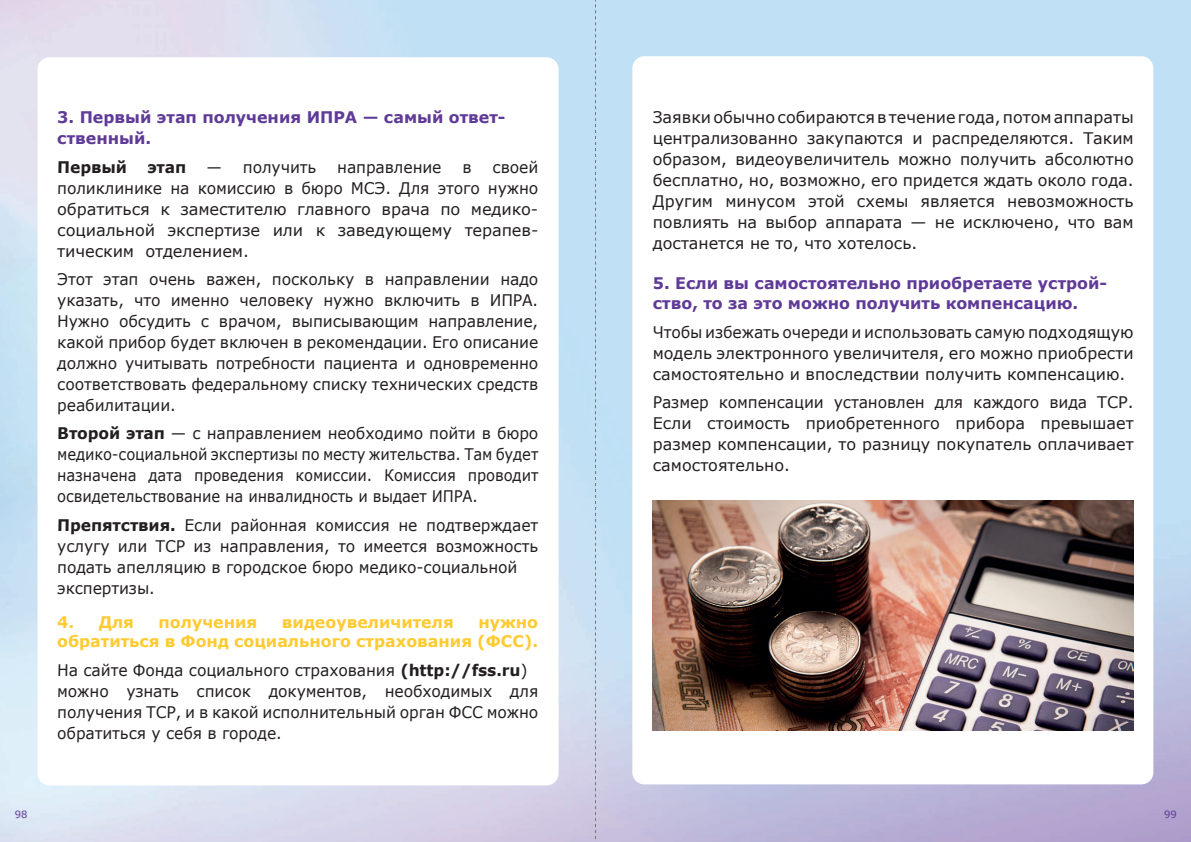
<style>
.page{position:relative;width:1191px;height:842px;background:#fff}
.page>*{position:absolute;margin:0;border:0;box-sizing:border-box;transform-origin:0 0}
.t1{font:16px/21px "Verdana";color:#231f20;text-align:justify;scale:.96 1}
.t2{font:16px/21px "Verdana";color:#231f20;text-align:justify}
.t3{font:700 16px/21px "Verdana";color:#5f3a97}
.t4{font:700 16px/19.2px "Verdana";color:#fecb33;text-align:right}
.t5{font:700 16px "Verdana";color:#231f20;scale:.96 1}
.t6{font:10px "Verdana";color:#5f3a97}
.s1{font-weight:700}
</style>
<div class="page">
<img style="left:0;top:0;width:1191px;height:842px">
<div style="left:38px;top:57px;width:520px;height:728px;background:#fff;border-radius:12px"></div>
<div style="left:632px;top:56px;width:521px;height:728px;background:#fff;border-radius:12px"></div>
<svg style="left:595px;top:0;width:1px;height:842px"></svg>
<img style="left:653px;top:500px;width:480px;height:230px">
<p class="t3" style="left:57px;top:106px;width:450px">3. Первый этап получения ИПРА — самый ответ&shy;ственный.</p>
<p class="t5" style="left:57px;top:156px;width:74px">Первый</p>
<p class="t5" style="left:147px;top:156px;width:42px">этап</p>
<p class="t1" style="left:207px;top:157px;width:116px">— получить</p>
<p class="t1" style="left:337px;top:157px;width:110px">направление</p>
<p class="t1" style="left:462px;top:157px;width:11px">в</p>
<p class="t1" style="left:57px;top:157px;width:503px;text-indent:435px">своей поликлинике на комиссию в бюро МСЭ. Для этого нужно обратиться к заместителю главного врача по медико&shy;социальной экспертизе или к заведующему терапев&shy;тическим отделением.</p>
<p class="t1" style="left:57px;top:269px;width:503px">Этот этап очень важен, поскольку в направлении надо указать, что именно человеку нужно включить в ИПРА.<br>Нужно обсудить с врачом, выписывающим направление, какой прибор будет включен в рекомендации. Его описание должно учитывать потребности пациента и одновременно соответствовать федеральному списку технических средств реабилитации.</p>
<p class="t1" style="left:57px;top:423px;width:503px"><span class="s1">Второй этап</span> — с направлением необходимо пойти в бюро медико-социальной экспертизы по месту жительства. Там будет назначена дата проведения комиссии. Комиссия проводит освидетельствование на инвалидность и выдает ИПРА.</p>
<p class="t1" style="left:57px;top:515px;width:503px;text-align:left"><span class="s1">Препятствия.</span> Если районная комиссия не подтверждает услугу или ТСР из направления, то имеется возможность подать апелляцию в городское бюро медико-социальной экспертизы.</p>
<p class="t4" style="left:57px;top:612px;width:78px">4. Для</p>
<p class="t4" style="left:159px;top:612px;width:100px">получения</p>
<p class="t4" style="left:282px;top:612px;width:173px">видеоувеличителя</p>
<p class="t4" style="left:57px;top:612px;width:482px">нужно<br>обратиться в Фонд социального страхования (ФСС).</p>
<p class="t1" style="left:57px;top:660px;width:503px;text-align:left">На сайте Фонда социального страхования <span class="s1">(http://fss.ru</span>) можно узнать список документов, необходимых для получения ТСР, и в какой исполнительный орган ФСС можно обратиться у себя в городе.</p>
<p class="t2" style="left:653px;top:107px;width:482px">Заявки обычно собираются в течение года, потом аппараты централизованно закупаются и распределяются. Таким образом, видеоувеличитель можно получить абсолютно бесплатно, но, возможно, его придется ждать около года.<br>Другим минусом этой схемы является невозможность повлиять на выбор аппарата — не исключено, что вам достанется не то, что хотелось.</p>
<p class="t3" style="left:653px;top:274px;width:456px;line-height:19.2px">5. Если вы самостоятельно приобретаете устрой&shy;ство, то за это можно получить компенсацию.</p>
<p class="t1" style="left:653px;top:321px;width:502px">Чтобы избежать очереди и использовать самую подходящую модель электронного увеличителя, его можно приобрести самостоятельно и впоследствии получить компенсацию.</p>
<p class="t1" style="left:653px;top:391px;width:502px">Размер компенсации установлен для каждого вида ТСР.<br>Если стоимость приобретенного прибора превышает размер компенсации, то разницу покупатель оплачивает самостоятельно.</p>
<p class="t6" style="left:15px;top:808px;width:14px">98</p>
<p class="t6" style="left:1164px;top:808px;width:14px">99</p>
</div>
